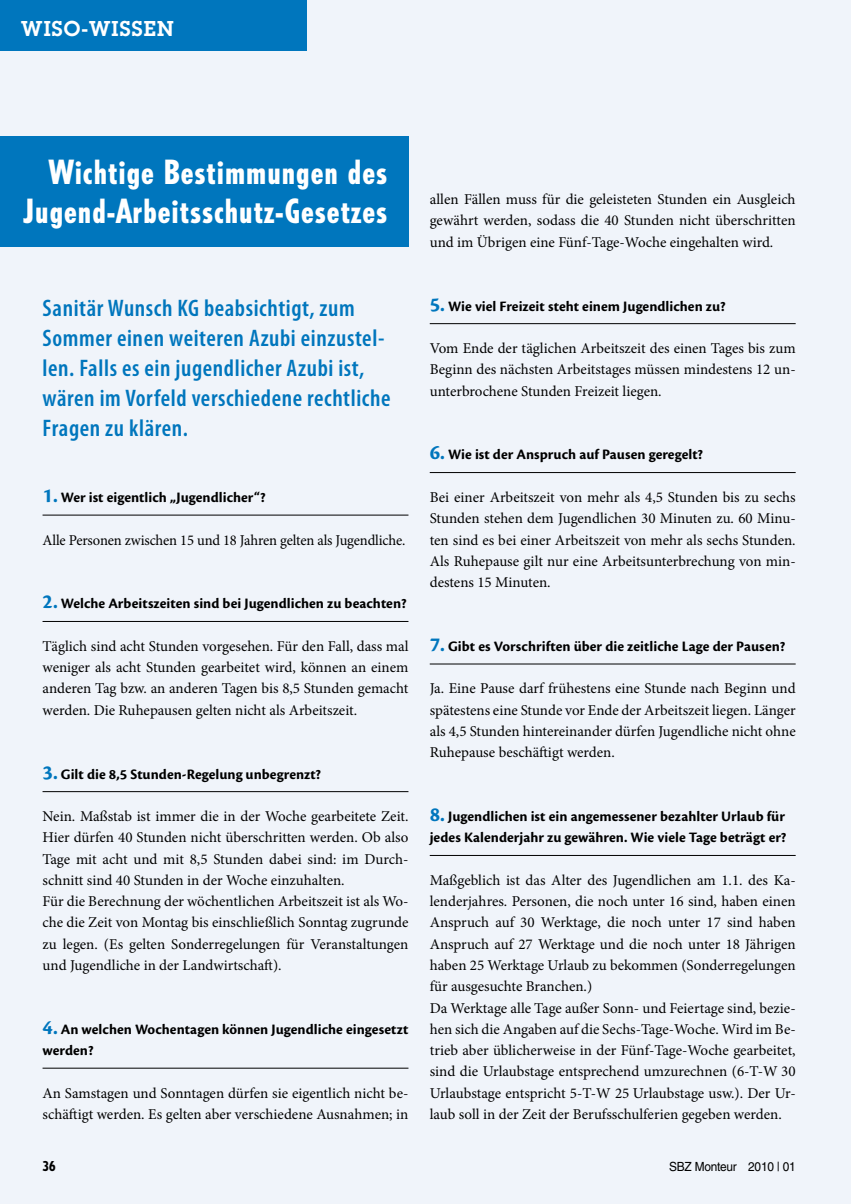
<style>
.page{position:relative;width:851px;height:1204px;background:#fff}
.page>*{position:absolute;margin:0;border:0;box-sizing:border-box;transform-origin:0 0}
.t1{font:800 condensed 33px/39px "Tempo Std";letter-spacing:.03em;color:#fff;text-align:right}
.t2{font:600 condensed 24px/30px "Myriad Pro";letter-spacing:.025em;color:#0076bd}
.t3{font:600 21px "Lubalin Graph Std";letter-spacing:.05em;color:#fff}
.t4{font:15px/21.3px "Minion Pro";color:#000;text-align:justify}
.t5{font:700 15px/21.3px "Cronos Pro";color:#000}
.t6{font:800 condensed 13.5px "Tempo Std";color:#000}
.t7{font:12.6px "Helvetica LT Std";letter-spacing:-.02em;color:#000;scale:.94 1}
.s1{font-size:21px;color:#0076bd}
</style>
<div class="page">
<div style="left:0;top:0;width:850px;height:1203px;background:#f0f4fa"></div>
<div style="left:0;top:137px;width:408px;height:110px;background:#0076bd"></div>
<hr style="left:43px;top:514px;width:365px;height:1px;background:#000">
<hr style="left:43px;top:621px;width:365px;height:1px;background:#000">
<hr style="left:43px;top:791px;width:365px;height:1px;background:#000">
<hr style="left:43px;top:1067px;width:365px;height:1px;background:#000">
<hr style="left:429px;top:323px;width:366px;height:1px;background:#000">
<hr style="left:429px;top:472px;width:366px;height:1px;background:#000">
<hr style="left:429px;top:663px;width:366px;height:1px;background:#000">
<hr style="left:429px;top:855px;width:366px;height:1px;background:#000">
<div style="left:0;top:0;width:306px;height:51px;background:#0076bd"></div>
<h3 class="t3" style="left:21px;top:15px;width:154px">WISO-WISSEN</h3>
<h1 class="t1" style="left:24px;top:153px;width:365px">Wichtige Bestimmungen des<br>Jugend-Arbeitsschutz-Gesetzes</h1>
<h2 class="t2" style="left:43px;top:293px;width:349px">Sanitär Wunsch KG beabsichtigt, zum Sommer einen weiteren Azubi einzustel&shy;len. Falls es ein jugendlicher Azubi ist, wären im Vorfeld verschiedene rechtliche Fragen zu klären.</h2>
<p class="t5" style="left:43px;top:487px;width:225px"><span class="s1">1.</span> Wer ist eigentlich „Jugendlicher“?</p>
<p class="t4" style="left:43px;top:529px;width:364px">Alle Personen zwischen 15 und 18 Jahren gelten als Jugendliche.</p>
<p class="t5" style="left:43px;top:593px;width:366px"><span class="s1">2.</span> Welche Arbeitszeiten sind bei Jugendlichen zu beachten?</p>
<p class="t4" style="left:43px;top:635px;width:367px">Täglich sind acht Stunden vorgesehen. Für den Fall, dass mal weniger als acht Stunden gearbeitet wird, können an einem anderen Tag bzw. an anderen Tagen bis 8,5 Stunden gemacht werden. Die Ruhepausen gelten nicht als Arbeitszeit.</p>
<p class="t5" style="left:43px;top:763px;width:280px"><span class="s1">3.</span> Gilt die 8,5 Stunden-Regelung unbegrenzt?</p>
<p class="t4" style="left:43px;top:805px;width:367px;text-align:left">Nein. Maßstab ist immer die in der Woche gearbeitete Zeit.<br>Hier dürfen 40 Stunden nicht überschritten werden. Ob also Tage mit acht und mit 8,5 Stunden dabei sind: im Durch&shy;schnitt sind 40 Stunden in der Woche einzuhalten.<br>Für die Berechnung der wöchentlichen Arbeitszeit ist als Wo&shy;che die Zeit von Montag bis einschließlich Sonntag zugrunde zu legen. (Es gelten Sonderregelungen für Veranstaltungen und Jugendliche in der Landwirtschaft).</p>
<p class="t5" style="left:43px;top:1018px;width:367px"><span class="s1">4.</span> An welchen Wochentagen können Jugendliche eingesetzt werden?</p>
<p class="t4" style="left:43px;top:1082px;width:367px">An Samstagen und Sonntagen dürfen sie eigentlich nicht be&shy;schäftigt werden. Es gelten aber verschiedene Ausnahmen; in</p>
<p class="t4" style="left:429px;top:189px;width:367px">allen Fällen muss für die geleisteten Stunden ein Ausgleich gewährt werden, sodass die 40 Stunden nicht überschritten und im Übrigen eine Fünf-Tage-Woche eingehalten wird.</p>
<p class="t5" style="left:429px;top:295px;width:297px"><span class="s1">5.</span> Wie viel Freizeit steht einem Jugendlichen zu?</p>
<p class="t4" style="left:429px;top:338px;width:367px">Vom Ende der täglichen Arbeitszeit des einen Tages bis zum Beginn des nächsten Arbeitstages müssen mindestens 12 un&shy;unterbrochene Stunden Freizeit liegen.</p>
<p class="t5" style="left:429px;top:444px;width:275px"><span class="s1">6.</span> Wie ist der Anspruch auf Pausen geregelt?</p>
<p class="t4" style="left:429px;top:486px;width:367px">Bei einer Arbeitszeit von mehr als 4,5 Stunden bis zu sechs Stunden stehen dem Jugendlichen 30 Minuten zu. 60 Minu&shy;ten sind es bei einer Arbeitszeit von mehr als sechs Stunden.<br>Als Ruhepause gilt nur eine Arbeitsunterbrechung von min&shy;destens 15 Minuten.</p>
<p class="t5" style="left:429px;top:635px;width:357px"><span class="s1">7.</span> Gibt es Vorschriften über die zeitliche Lage der Pausen?</p>
<p class="t4" style="left:429px;top:678px;width:367px">Ja. Eine Pause darf frühestens eine Stunde nach Beginn und spätestens eine Stunde vor Ende der Arbeitszeit liegen. Länger als 4,5 Stunden hintereinander dürfen Jugendliche nicht ohne Ruhepause beschäftigt werden.</p>
<p class="t5" style="left:429px;top:806px;width:358px"><span class="s1">8.</span> Jugendlichen ist ein angemessener bezahlter Urlaub für jedes Kalenderjahr zu gewähren. Wie viele Tage beträgt er?</p>
<p class="t4" style="left:429px;top:869px;width:367px;text-align:left">Maßgeblich ist das Alter des Jugendlichen am 1.1. des Ka&shy;lenderjahres. Personen, die noch unter 16 sind, haben einen Anspruch auf 30 Werktage, die noch unter 17 sind haben Anspruch auf 27 Werktage und die noch unter 18 Jährigen haben 25 Werktage Urlaub zu bekommen (Sonderregelungen für ausgesuchte Branchen.)<br>Da Werktage alle Tage außer Sonn- und Feiertage sind, bezie&shy;hen sich die Angaben auf die Sechs-Tage-Woche. Wird im Be&shy;trieb aber üblicherweise in der Fünf-Tage-Woche gearbeitet, sind die Urlaubstage entsprechend umzurechnen (6-T-W 30<br>Urlaubstage entspricht 5-T-W 25 Urlaubstage usw.). Der Ur&shy;laub soll in der Zeit der Berufsschulferien gegeben werden.</p>
<p class="t6" style="left:43px;top:1157px;width:14px">36</p>
<p class="t7" style="left:669px;top:1158px;width:136px">SBZ Monteur 2010 | 01</p>
</div>
